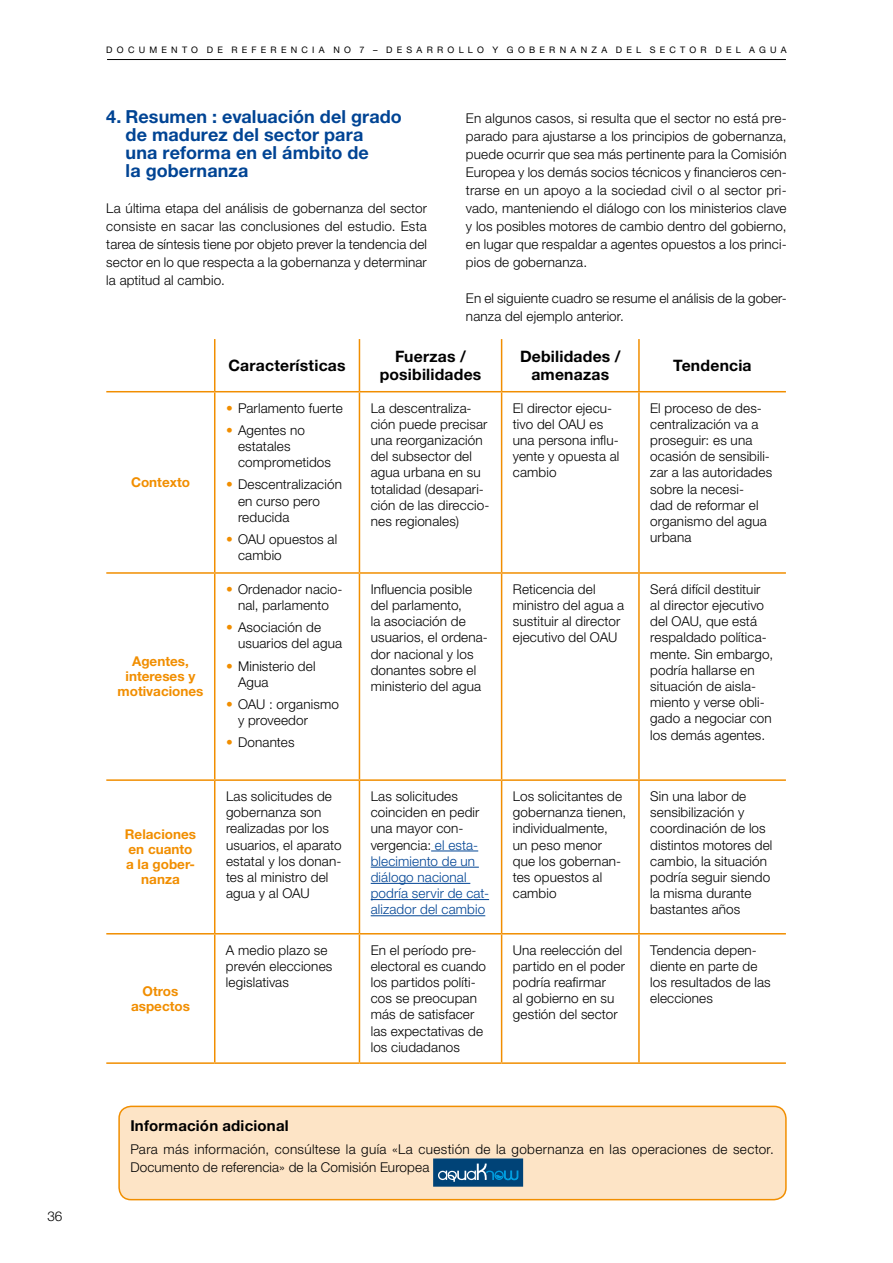
<style>
.page{position:relative;width:893px;height:1263px;background:#fff}
.page>*{position:absolute;margin:0;border:0;box-sizing:border-box;transform-origin:0 0}
.t1{font:700 18px/18px "Helvetica Neue LT Std";letter-spacing:.005em;color:#004494}
.t2{font:700 15.75px/18.9px "Helvetica Neue LT Std";letter-spacing:.015em;color:#000;text-align:center}
.t3{font:700 15px "Helvetica Neue LT Std";letter-spacing:.015em;color:#000}
.t4{font:300 13.5px/16.2px "Helvetica Neue LT Std";letter-spacing:.01em;color:#000}
.t5{font:300 13.5px/16.2px "Helvetica Neue LT Std";letter-spacing:.01em;color:#004494}
.t6{font:700 13.5px/15px "Helvetica Neue LT Std";color:#f18e00;text-align:center}
.t7{font:9px "Helvetica Neue LT Std";letter-spacing:.47em;color:#000}
.s1{color:#f18e00}
.s2{color:#000}
</style>
<div class="page">
<hr style="left:107px;top:59px;width:679px;height:1px;background:#000">
<hr style="left:359px;top:339px;width:1px;height:52px;background:#f18e00">
<hr style="left:501px;top:339px;width:1px;height:52px;background:#f18e00">
<hr style="left:638px;top:339px;width:2px;height:52px;background:#f18e00">
<hr style="left:359px;top:392px;width:1px;height:180px;background:#f18e00">
<hr style="left:501px;top:392px;width:1px;height:180px;background:#f18e00">
<hr style="left:638px;top:392px;width:2px;height:180px;background:#f18e00">
<hr style="left:106px;top:572px;width:109px;height:2px;background:#f18e00">
<hr style="left:215px;top:572px;width:144px;height:2px;background:#f18e00">
<hr style="left:359px;top:572px;width:143px;height:2px;background:#f18e00">
<hr style="left:359px;top:574px;width:1px;height:205px;background:#f18e00">
<hr style="left:502px;top:572px;width:137px;height:2px;background:#f18e00">
<hr style="left:501px;top:574px;width:1px;height:205px;background:#f18e00">
<hr style="left:639px;top:572px;width:147px;height:2px;background:#f18e00">
<hr style="left:638px;top:574px;width:2px;height:205px;background:#f18e00">
<hr style="left:106px;top:779px;width:109px;height:2px;background:#f18e00">
<hr style="left:215px;top:779px;width:144px;height:2px;background:#f18e00">
<hr style="left:359px;top:779px;width:143px;height:2px;background:#f18e00">
<hr style="left:359px;top:781px;width:1px;height:152px;background:#f18e00">
<hr style="left:502px;top:779px;width:137px;height:2px;background:#f18e00">
<hr style="left:501px;top:781px;width:1px;height:152px;background:#f18e00">
<hr style="left:639px;top:779px;width:147px;height:2px;background:#f18e00">
<hr style="left:638px;top:781px;width:2px;height:152px;background:#f18e00">
<hr style="left:106px;top:933px;width:109px;height:1px;background:#f18e00">
<hr style="left:215px;top:933px;width:144px;height:1px;background:#f18e00">
<hr style="left:359px;top:933px;width:143px;height:1px;background:#f18e00">
<hr style="left:359px;top:934px;width:1px;height:128px;background:#f18e00">
<hr style="left:502px;top:933px;width:137px;height:1px;background:#f18e00">
<hr style="left:501px;top:934px;width:1px;height:128px;background:#f18e00">
<hr style="left:639px;top:933px;width:147px;height:1px;background:#f18e00">
<hr style="left:638px;top:934px;width:2px;height:128px;background:#f18e00">
<hr style="left:106px;top:391px;width:109px;height:1px;background:#f18e00">
<hr style="left:215px;top:391px;width:144px;height:1px;background:#f18e00">
<hr style="left:359px;top:391px;width:143px;height:1px;background:#f18e00">
<hr style="left:502px;top:391px;width:137px;height:1px;background:#f18e00">
<hr style="left:639px;top:391px;width:147px;height:1px;background:#f18e00">
<hr style="left:214px;top:339px;width:1px;height:52px;background:#f18e00">
<hr style="left:106px;top:1062px;width:109px;height:2px;background:#f18e00">
<hr style="left:214px;top:392px;width:1px;height:180px;background:#f18e00">
<hr style="left:214px;top:574px;width:1px;height:205px;background:#f18e00">
<hr style="left:214px;top:781px;width:1px;height:152px;background:#f18e00">
<hr style="left:214px;top:934px;width:1px;height:128px;background:#f18e00">
<hr style="left:215px;top:1062px;width:144px;height:2px;background:#f18e00">
<hr style="left:359px;top:1062px;width:143px;height:2px;background:#f18e00">
<hr style="left:502px;top:1062px;width:137px;height:2px;background:#f18e00">
<hr style="left:639px;top:1062px;width:147px;height:2px;background:#f18e00">
<hr style="left:431px;top:850px;width:47px;height:1px;background:#004494">
<hr style="left:371px;top:867px;width:108px;height:1px;background:#004494">
<hr style="left:371px;top:883px;width:99px;height:1px;background:#004494">
<hr style="left:371px;top:899px;width:118px;height:1px;background:#004494">
<hr style="left:371px;top:915px;width:114px;height:1px;background:#004494">
<div style="left:119px;top:1106px;width:667px;height:94px;background:#fde4c6;border-radius:12px"></div>
<svg style="left:433px;top:1158px;width:90px;height:29px"></svg>
<div style="left:118px;top:1105px;width:669px;height:95px;border:2px solid #f18e00;border-radius:12px"></div>
<p class="t4" style="left:48px;top:1208px;width:16px">36</p>
<p class="t7" style="left:106px;top:45px;width:682px">DOCUMENTO D E REFERENCIA N O 7 – DESARROLLO Y GOBERNANZA D EL SECTOR D EL AGUA</p>
<h1 class="t1" style="left:126px;top:107px;width:278px;text-indent:-19px">4. Resumen : evaluación del grado de madurez del sector para<br>una reforma en el ámbito de<br>la gobernanza</h1>
<p class="t4" style="left:106px;top:199px;width:322px;line-height:18px;text-align:justify">La última etapa del análisis de gobernanza del sector consiste en sacar las conclusiones del estudio. Esta tarea de síntesis tiene por objeto prever la tendencia del sector en lo que respecta a la gobernanza y determinar la aptitud al cambio.</p>
<p class="t4" style="left:466px;top:109px;width:322px;line-height:18px;text-align:justify">En algunos casos, si resulta que el sector no está pre&shy;parado para ajustarse a los principios de gobernanza, puede ocurrir que sea más pertinente para la Comisión Europea y los demás socios técnicos y financieros cen&shy;trarse en un apoyo a la sociedad civil o al sector pri&shy;vado, manteniendo el diálogo con los ministerios clave y los posibles motores de cambio dentro del gobierno, en lugar que respaldar a agentes opuestos a los princi&shy;pios de gobernanza.</p>
<p class="t4" style="left:466px;top:289px;width:322px;line-height:18px">En el siguiente cuadro se resume el análisis de la gober&shy;nanza del ejemplo anterior.</p>
<p class="t6" style="left:131px;top:474px;width:61px">Contexto</p>
<p class="t6" style="left:118px;top:654px;width:87px">Agentes, intereses y motivaciones</p>
<p class="t6" style="left:125px;top:827px;width:73px">Relaciones en cuanto a la gober&shy;nanza</p>
<p class="t6" style="left:131px;top:983px;width:60px">Otros aspectos</p>
<p class="t2" style="left:229px;top:356px;width:119px">Características</p>
<p class="t2" style="left:380px;top:346px;width:103px">Fuerzas / posibilidades</p>
<p class="t2" style="left:520px;top:346px;width:102px">Debilidades / amenazas</p>
<p class="t2" style="left:673px;top:356px;width:80px">Tendencia</p>
<p class="t4" style="left:226px;top:399px;width:118px"><span class="s1">•</span> Parlamento fuerte</p>
<p class="t4" style="left:238px;top:422px;width:95px;text-indent:-12px"><span class="s1">•</span> Agentes no estatales comprometidos</p>
<p class="t4" style="left:238px;top:476px;width:105px;text-indent:-12px"><span class="s1">•</span> Descentralización en curso pero reducida</p>
<p class="t4" style="left:238px;top:531px;width:101px;text-indent:-12px"><span class="s1">•</span> OAU opuestos al cambio</p>
<p class="t4" style="left:226px;top:581px;width:118px;text-align:center"><span class="s1">•</span> Ordenador nacio&shy;nal, parlamento</p>
<p class="t4" style="left:238px;top:619px;width:106px;text-indent:-12px"><span class="s1">•</span> Asociación de usuarios del agua</p>
<p class="t4" style="left:238px;top:657px;width:79px;text-indent:-12px"><span class="s1">•</span> Ministerio del<br>Agua</p>
<p class="t4" style="left:238px;top:696px;width:102px;text-indent:-12px"><span class="s1">•</span> OAU : organismo y proveedor</p>
<p class="t4" style="left:226px;top:734px;width:70px"><span class="s1">•</span> Donantes</p>
<p class="t4" style="left:371px;top:399px;width:120px">La descentraliza&shy;ción puede precisar una reorganización del subsector del agua urbana en su totalidad (desapari&shy;ción de las direccio&shy;nes regionales)</p>
<p class="t4" style="left:513px;top:399px;width:108px">El director ejecu&shy;tivo del OAU es una persona influ&shy;yente y opuesta al cambio</p>
<p class="t4" style="left:650px;top:399px;width:124px">El proceso de des&shy;centralización va a proseguir: es una ocasión de sensibili&shy;zar a las autoridades sobre la necesi-<br>dad de reformar el organismo del agua urbana</p>
<p class="t4" style="left:371px;top:581px;width:119px">Influencia posible del parlamento,<br>la asociación de usuarios, el ordena&shy;dor nacional y los donantes sobre el ministerio del agua</p>
<p class="t4" style="left:513px;top:581px;width:113px">Reticencia del ministro del agua a sustituir al director ejecutivo del OAU</p>
<p class="t4" style="left:650px;top:581px;width:124px">Será difícil destituir al director ejecutivo del OAU, que está respaldado política&shy;mente. Sin embargo, podría hallarse en situación de aisla&shy;miento y verse obli&shy;gado a negociar con los demás agentes.</p>
<p class="t4" style="left:226px;top:788px;width:117px">Las solicitudes de gobernanza son realizadas por los usuarios, el aparato estatal y los donan&shy;tes al ministro del agua y al OAU</p>
<p class="t5" style="left:371px;top:788px;width:120px"><span class="s2">Las solicitudes coinciden en pedir una mayor con&shy;vergencia:</span> el esta&shy;blecimiento de un diálogo nacional podría servir de cat&shy;alizador del cambio</p>
<p class="t4" style="left:513px;top:788px;width:115px">Los solicitantes de gobernanza tienen, individualmente,<br>un peso menor que los gobernan&shy;tes opuestos al cambio</p>
<p class="t4" style="left:650px;top:788px;width:124px">Sin una labor de sensibilización y coordinación de los distintos motores del cambio, la situación podría seguir siendo la misma durante bastantes años</p>
<p class="t4" style="left:226px;top:941px;width:108px">A medio plazo se prevén elecciones legislativas</p>
<p class="t4" style="left:371px;top:941px;width:117px">En el período pre&shy;electoral es cuando los partidos políti&shy;cos se preocupan más de satisfacer las expectativas de los ciudadanos</p>
<p class="t4" style="left:513px;top:941px;width:114px">Una reelección del partido en el poder podría reafirmar<br>al gobierno en su gestión del sector</p>
<p class="t4" style="left:650px;top:941px;width:122px">Tendencia depen&shy;diente en parte de los resultados de las elecciones</p>
<p class="t3" style="left:130px;top:1116px;width:160px">Información adicional</p>
<p class="t4" style="left:130px;top:1139px;width:645px;line-height:18px">Para más información, consúltese la guía «La cuestión de la gobernanza en las operaciones de sector.<br>Documento de referencia» de la Comisión Europea</p>
</div>
